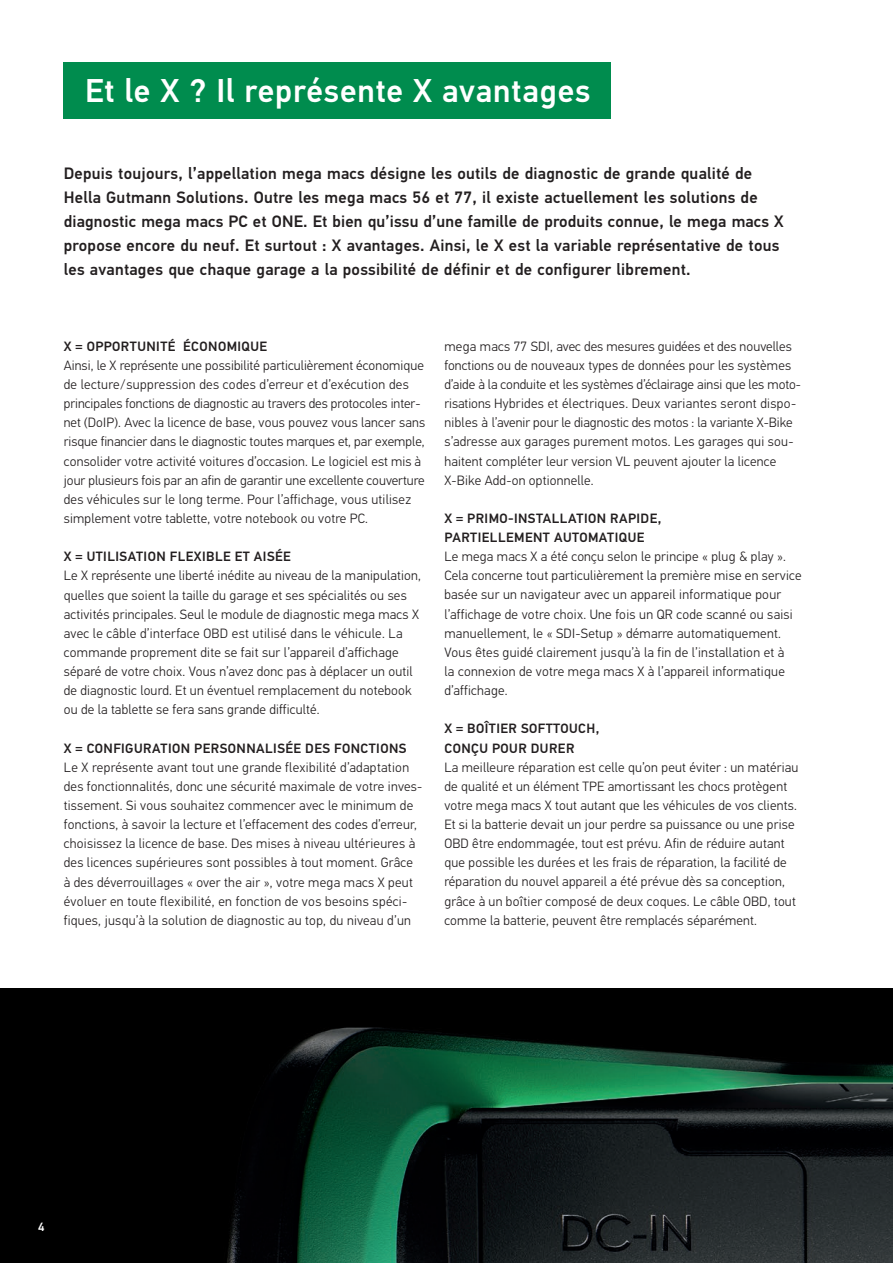
<style>
.page{position:relative;width:893px;height:1263px;background:#fff}
.page>*{position:absolute;margin:0;border:0;box-sizing:border-box;transform-origin:0 0}
.t1{font:500 33px "Hella DIN Universal";letter-spacing:.02em;color:#fff}
.t2{font:500 16.5px/24px "Hella DIN Universal";letter-spacing:.015em;color:#231f20}
.t3{font:300 13.5px/19.2px "Hella DIN Universal";letter-spacing:.015em;color:#231f20}
.t4{font:500 13.5px/19.2px "Hella DIN Universal";letter-spacing:.035em;color:#231f20}
.t5{font:500 12px "Hella DIN Universal";color:#fff}
</style>
<div class="page">
<img style="left:0;top:989px;width:893px;height:274px">
<div style="left:64px;top:62px;width:547px;height:57px;background:#008c4e"></div>
<h1 class="t1" style="left:85px;top:70px;width:507px">Et le X ? Il représente X avantages</h1>
<p class="t2" style="left:64px;top:162px;width:721px">Depuis toujours, l’appellation mega macs désigne les outils de diagnostic de grande qualité de Hella Gutmann Solutions. Outre les mega macs 56 et 77, il existe actuellement les solutions de diagnostic mega macs PC et ONE. Et bien qu’issu d’une famille de produits connue, le mega macs X propose encore du neuf. Et surtout : X avantages. Ainsi, le X est la variable représentative de tous les avantages que chaque garage a la possibilité de définir et de configurer librement.</p>
<p class="t4" style="left:64px;top:338px;width:205px">X = OPPORTUNITÉ ÉCONOMIQUE</p>
<p class="t3" style="left:64px;top:357px;width:363px">Ainsi, le X représente une possibilité particulièrement économique de lecture/suppression des codes d’erreur et d’exécution des principales fonctions de diagnostic au travers des protocoles inter&shy;net (DoIP). Avec la licence de base, vous pouvez vous lancer sans risque financier dans le diagnostic toutes marques et, par exemple, consolider votre activité voitures d’occasion. Le logiciel est mis à jour plusieurs fois par an afin de garantir une excellente couverture des véhicules sur le long terme. Pour l’affichage, vous utilisez simplement votre tablette, votre notebook ou votre PC.</p>
<p class="t4" style="left:64px;top:548px;width:228px">X = UTILISATION FLEXIBLE ET AISÉE</p>
<p class="t3" style="left:64px;top:567px;width:359px">Le X représente une liberté inédite au niveau de la manipulation, quelles que soient la taille du garage et ses spécialités ou ses activités principales. Seul le module de diagnostic mega macs X avec le câble d’interface OBD est utilisé dans le véhicule. La commande proprement dite se fait sur l’appareil d’affichage séparé de votre choix. Vous n’avez donc pas à déplacer un outil de diagnostic lourd. Et un éventuel remplacement du notebook ou de la tablette se fera sans grande difficulté.</p>
<p class="t4" style="left:64px;top:739px;width:344px">X = CONFIGURATION PERSONNALISÉE DES FONCTIONS</p>
<p class="t3" style="left:64px;top:758px;width:360px">Le X représente avant tout une grande flexibilité d’adaptation des fonctionnalités, donc une sécurité maximale de votre inves&shy;tissement. Si vous souhaitez commencer avec le minimum de fonctions, à savoir la lecture et l’effacement des codes d’erreur, choisissez la licence de base. Des mises à niveau ultérieures à des licences supérieures sont possibles à tout moment. Grâce à des déverrouillages « over the air », votre mega macs X peut évoluer en toute flexibilité, en fonction de vos besoins spéci&shy;fiques, jusqu’à la solution de diagnostic au top, du niveau d’un</p>
<p class="t3" style="left:444px;top:337px;width:358px">mega macs 77 SDI, avec des mesures guidées et des nouvelles fonctions ou de nouveaux types de données pour les systèmes d’aide à la conduite et les systèmes d’éclairage ainsi que les moto&shy;risations Hybrides et électriques. Deux variantes seront dispo&shy;nibles à l’avenir pour le diagnostic des motos : la variante X-Bike s’adresse aux garages purement motos. Les garages qui sou&shy;haitent compléter leur version VL peuvent ajouter la licence X-Bike Add-on optionnelle.</p>
<p class="t4" style="left:444px;top:510px;width:219px">X = PRIMO-INSTALLATION RAPIDE,<br>PARTIELLEMENT AUTOMATIQUE</p>
<p class="t3" style="left:444px;top:548px;width:359px">Le mega macs X a été conçu selon le principe « plug &amp; play ».<br>Cela concerne tout particulièrement la première mise en service basée sur un navigateur avec un appareil informatique pour l’affichage de votre choix. Une fois un QR code scanné ou saisi manuellement, le « SDI-Setup » démarre automatiquement.<br>Vous êtes guidé clairement jusqu’à la fin de l’installation et à<br>la connexion de votre mega macs X à l’appareil informatique d’affichage.</p>
<p class="t4" style="left:444px;top:720px;width:157px">X = BOÎTIER SOFTTOUCH,<br>CONÇU POUR DURER</p>
<p class="t3" style="left:444px;top:758px;width:356px">La meilleure réparation est celle qu’on peut éviter : un matériau de qualité et un élément TPE amortissant les chocs protègent votre mega macs X tout autant que les véhicules de vos clients.<br>Et si la batterie devait un jour perdre sa puissance ou une prise OBD être endommagée, tout est prévu. Afin de réduire autant que possible les durées et les frais de réparation, la facilité de réparation du nouvel appareil a été prévue dès sa conception, grâce à un boîtier composé de deux coques. Le câble OBD, tout comme la batterie, peuvent être remplacés séparément.</p>
<p class="t5" style="left:38px;top:1219px;width:8px">4</p>
</div>
